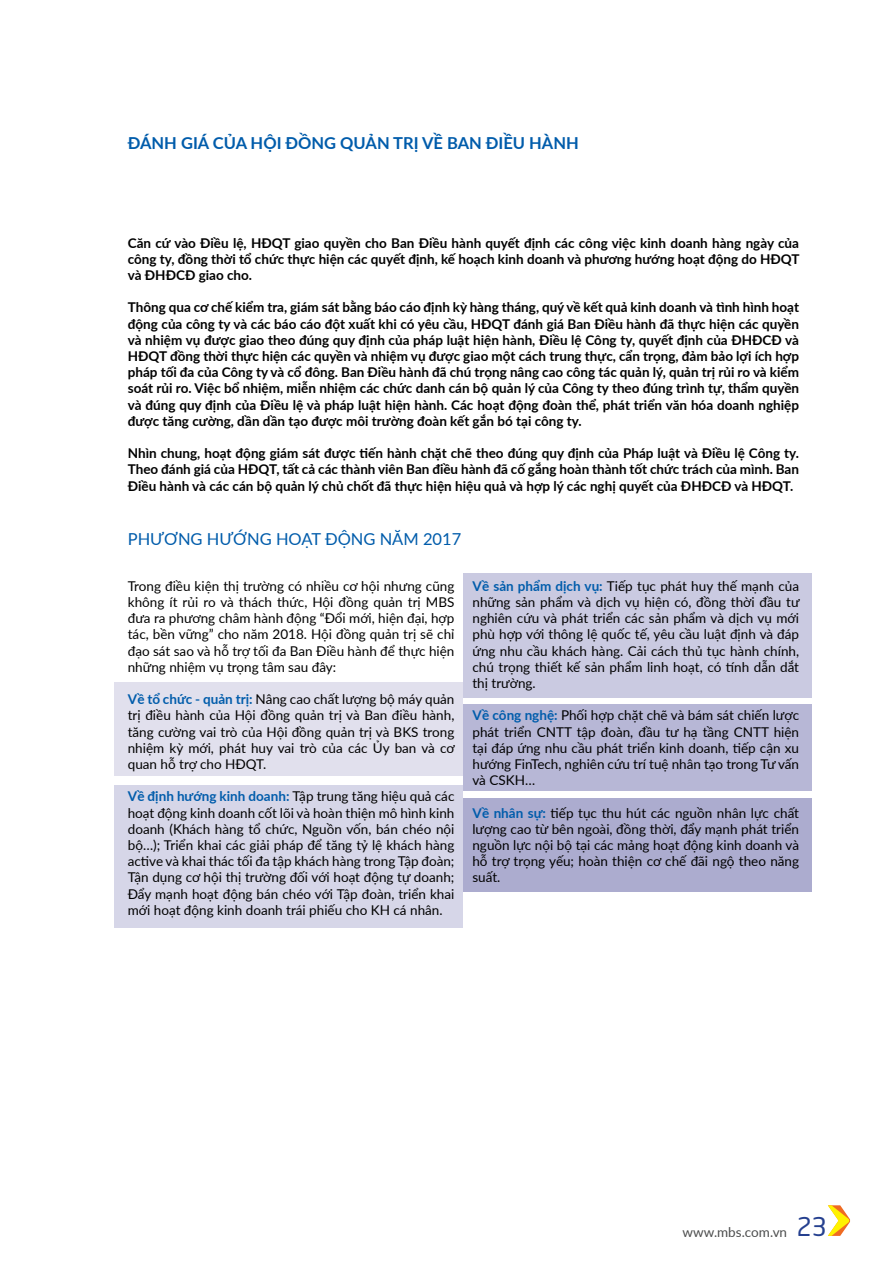
<style>
.page{position:relative;width:893px;height:1263px;background:#fff}
.page>*{position:absolute;margin:0;border:0;box-sizing:border-box;transform-origin:0 0}
.t1{font:700 16.5px "Lato";color:#005cab}
.t2{font:16.5px "Lato";color:#005cab}
.t3{font:13.5px/16.2px "Lato";color:#000;text-align:justify}
.t4{font:700 13.5px/16.2px "Lato";color:#000;text-align:justify}
.t5{font:13.5px "Lato";color:#4c4d4d}
.s1{font-weight:700;color:#005cab}
.s2{font-family:"UTM Neo Sans Intel";font-size:25.5px;color:#25408f}
</style>
<div class="page">
<svg style="left:828px;top:1205px;width:22px;height:31px"></svg>
<div style="left:114px;top:682px;width:349px;height:94px;background:#e1e0ed"></div>
<div style="left:114px;top:786px;width:349px;height:142px;background:#d6d6e8"></div>
<div style="left:463px;top:573px;width:349px;height:124px;background:#cacae1"></div>
<div style="left:463px;top:705px;width:349px;height:86px;background:#b7b7d6"></div>
<div style="left:463px;top:798px;width:349px;height:94px;background:#acaccf"></div>
<p class="t1" style="left:128px;top:131px;width:452px">ĐÁN H GIÁ CỦA HỘI ĐỒN G QUẢN TRỊ VỀ BAN ĐIỀU HÀN H</p>
<p class="t4" style="left:128px;top:234px;width:673px">Căn cứ vào Điều lệ, HĐQT giao quyền cho Ban Điều hành quyết định các công việc kinh doanh hàng ngày của công ty, đồng thời tổ chức thực hiện các quyết định, kế hoạch kinh doanh và phương hướng hoạt động do HĐQT và ĐHĐCĐ giao cho.</p>
<p class="t4" style="left:128px;top:299px;width:673px">Thông qua cơ chế kiểm tra, giám sát bằng báo cáo định kỳ hàng tháng, quý về kết quả kinh doanh và tình hình hoạt động của công ty và các báo cáo đột xuất khi có yêu cầu, HĐQT đánh giá Ban Điều hành đã thực hiện các quyền và nhiệm vụ được giao theo đúng quy định của pháp luật hiện hành, Điều lệ Công ty, quyết định của ĐHĐCĐ và HĐQT đồng thời thực hiện các quyền và nhiệm vụ được giao một cách trung thực, cẩn trọng, đảm bảo lợi ích hợp pháp tối đa của Công ty và cổ đông. Ban Điều hành đã chú trọng nâng cao công tác quản lý, quản trị rủi ro và kiểm soát rủi ro. Việc bổ nhiệm, miễn nhiệm các chức danh cán bộ quản lý của Công ty theo đúng trình tự, thẩm quyền và đúng quy định của Điều lệ và pháp luật hiện hành. Các hoạt động đoàn thể, phát triển văn hóa doanh nghiệp được tăng cường, dần dần tạo được môi trường đoàn kết gắn bó tại công ty.</p>
<p class="t4" style="left:128px;top:445px;width:673px">Nhìn chung, hoạt động giám sát được tiến hành chặt chẽ theo đúng quy định của Pháp luật và Điều lệ Công ty.<br>Theo đánh giá của HĐQT, tất cả các thành viên Ban điều hành đã cố gắng hoàn thành tốt chức trách của mình. Ban Điều hành và các cán bộ quản lý chủ chốt đã thực hiện hiệu quả và hợp lý các nghị quyết của ĐHĐCĐ và HĐQT.</p>
<p class="t2" style="left:128px;top:527px;width:119px">PH ƯƠNG HƯỚNG</p>
<p class="t2" style="left:276px;top:527px;width:12px">HOẠT</p>
<p class="t2" style="left:325px;top:527px;width:138px">ĐỘNG NĂM 2017</p>
<p class="t3" style="left:128px;top:577px;width:328px">Trong điều kiện thị trường có nhiều cơ hội nhưng cũng không ít rủi ro và thách thức, Hội đồng quản trị MBS đưa ra phương châm hành động “Đổi mới, hiện đại, hợp tác, bền vững” cho năm 2018. Hội đồng quản trị sẽ chỉ đạo sát sao và hỗ trợ tối đa Ban Điều hành để thực hiện những nhiệm vụ trọng tâm sau đây:</p>
<p class="t3" style="left:128px;top:691px;width:329px"><span class="s1">Về tổ chức - quản trị:</span> Nâng cao chất lượng bộ máy quản trị điều hành của Hội đồng quản trị và Ban điều hành, tăng cường vai trò của Hội đồng quản trị và BKS trong nhiệm kỳ mới, phát huy vai trò của các Ủy ban và cơ quan hỗ trợ cho HĐQT</p>
<p class="t3" style="left:263px;top:755px;width:5px">.</p>
<p class="t3" style="left:128px;top:788px;width:328px"><span class="s1">Về định hướng kinh doanh:</span> Tập trung tăng hiệu quả các hoạt động kinh doanh cốt lõi và hoàn thiện mô hình kinh doanh (Khách hàng tổ chức, Nguồn vốn, bán chéo nội bộ…); Triển khai các giải pháp để tăng tỷ lệ khách hàng active và khai thác tối đa tập khách hàng trong Tập đoàn; Tận dụng cơ hội thị trường đối với hoạt động tự doanh; Đẩy mạnh hoạt động bán chéo với Tập đoàn, triển khai mới hoạt động kinh doanh trái phiếu cho KH cá nhân.</p>
<p class="t3" style="left:472px;top:577px;width:329px"><span class="s1">Về sản phẩm dịch vụ:</span> Tiếp tục phát huy thế mạnh của những sản phẩm và dịch vụ hiện có, đồng thời đầu tư nghiên cứu và phát triển các sản phẩm và dịch vụ mới phù hợp với thông lệ quốc tế, yêu cầu luật định và đáp ứng nhu cầu khách hàng. Cải cách thủ tục hành chính, chú trọng thiết kế sản phẩm linh hoạt, có tính dẫn dắt thị trường.</p>
<p class="t3" style="left:472px;top:707px;width:328px"><span class="s1">Về công nghệ:</span> Phối hợp chặt chẽ và bám sát chiến lược phát triển CNTT</p>
<p class="t3" style="left:577px;top:723px;width:176px">tập đoàn, đầu tư hạ tầng CNTT</p>
<p class="t3" style="left:472px;top:723px;width:328px;text-indent:301px">hiện tại đáp ứng nhu cầu phát triển kinh doanh, tiếp cận xu hướng FinTech, nghiên cứu trí tuệ nhân tạo trong Tư vấn và CSKH …</p>
<p class="t3" style="left:472px;top:804px;width:328px"><span class="s1">Về nhân sự:</span> tiếp tục thu hút các nguồn nhân lực chất lượng cao từ bên ngoài, đồng thời, đẩy mạnh phát triển nguồn lực nội bộ tại các mảng hoạt động kinh doanh và hỗ trợ trọng yếu; hoàn thiện cơ chế đãi ngộ theo năng suất.</p>
<p class="t5" style="left:682px;top:1222px;width:146px">www.mbs.com.vn <span class="s2">23</span></p>
</div>
